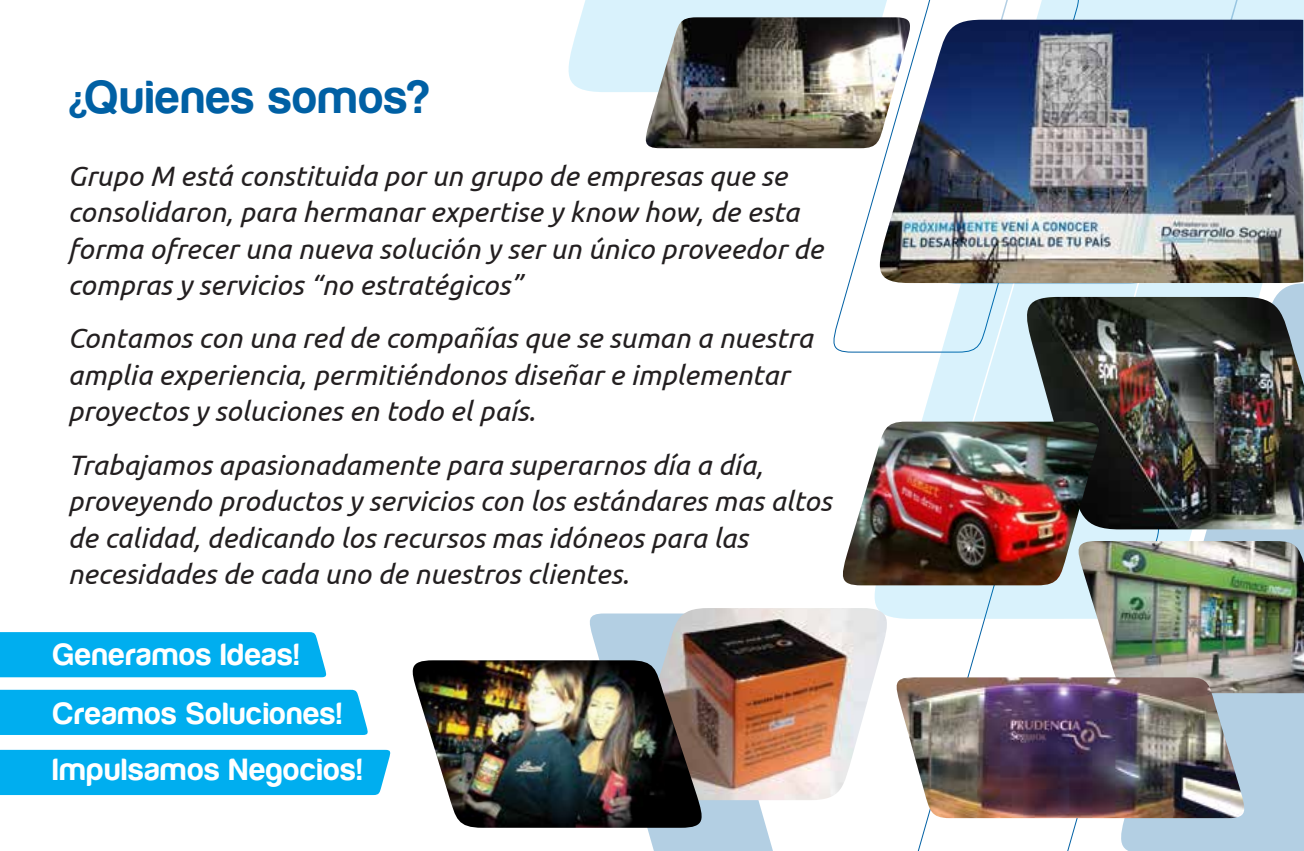
<style>
.page{position:relative;width:1304px;height:851px;background:#fff}
.page>*{position:absolute;margin:0;border:0;box-sizing:border-box;transform-origin:0 0}
.t1{font:700 48px "Harabara";letter-spacing:.04em;color:#0060a4}
.t2{font:700 38px "Harabara";color:#0060a4}
.t3{font:700 31.8px/57.8px "Harabara";letter-spacing:.045em;color:#fff}
.t4{font:italic 28px/36.4px "Ubuntu";color:#231f20}
</style>
<div class="page">
<svg style="left:590px;top:613px;width:183px;height:237px;fill:#b3cfe3"></svg>
<svg style="left:910px;top:618px;width:211px;height:232px"></svg>
<svg style="left:830px;top:148px;width:45px;height:205px"></svg>
<svg style="left:875px;top:173px;width:199px;height:445px"></svg>
<svg style="left:569px;top:0;width:362px;height:92px;background:#ddf3fc"></svg>
<svg style="left:940px;top:284px;width:181px;height:257px;background:#d9f1fb"></svg>
<svg style="left:1121px;top:284px;width:183px;height:566px;background:#bad4e6"></svg>
<svg style="left:933px;top:0;width:371px;height:284px"></svg>
<img style="left:880px;top:20px;width:423px;height:263px">
<img style="left:646px;top:17px;width:264px;height:131px">
<img style="left:1020px;top:297px;width:284px;height:232px">
<img style="left:843px;top:421px;width:258px;height:164px">
<div style="left:0;top:632px;width:327px;height:45px;background:#00aeef"></div>
<div style="left:0;top:689px;width:368px;height:45px;background:#00aeef"></div>
<div style="left:0;top:749px;width:391px;height:45px;background:#00aeef"></div>
<img style="left:1074px;top:541px;width:230px;height:152px">
<img style="left:896px;top:677px;width:348px;height:141px">
<img style="left:624px;top:608px;width:268px;height:192px">
<img style="left:412px;top:660px;width:291px;height:167px">
<h1 class="t1" style="left:86px;top:72px;width:345px">Quienes somos?</h1>
<h2 class="t2" style="left:86px;top:124px;width:19px;rotate:-180deg">?</h2>
<p class="t4" style="left:68px;top:157px;width:757px">Grupo M está constituida por un grupo de empresas que se consolidaron, para hermanar expertise y know how, de esta forma ofrecer una nueva solución y ser un único proveedor de compras y servicios “no estratégicos”</p>
<p class="t4" style="left:68px;top:319px;width:746px">Contamos con una red de compañías que se suman a nuestra amplia experiencia, permitiéndonos diseñar e implementar proyectos y soluciones en todo el país.</p>
<p class="t4" style="left:68px;top:445px;width:765px">Trabajamos apasionadamente para superarnos día a día, proveyendo productos y servicios con los estándares mas altos de calidad, dedicando los recursos mas idóneos para las necesidades de cada uno de nuestros clientes.</p>
<p class="t3" style="left:53px;top:625px;width:310px">Generamos Ideas!<br>Creamos Soluciones!<br>Impulsamos Negocios!</p>
</div>
